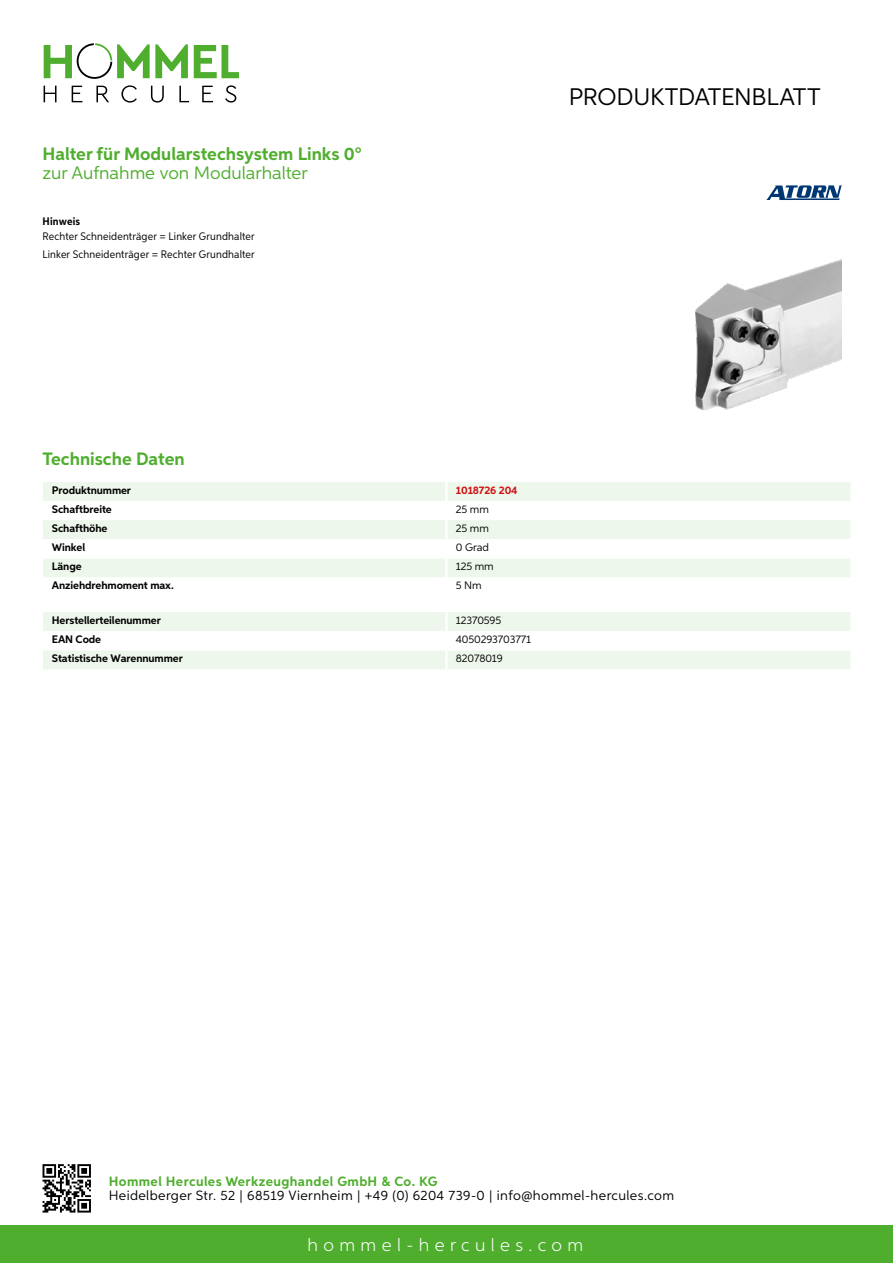
<style>
.page{position:relative;width:893px;height:1263px;background:#fff}
.page>*{position:absolute;margin:0;border:0;box-sizing:border-box;transform-origin:0 0}
.t1{font:24px "Aspira";letter-spacing:-.01em;color:#000}
.t2{font:700 18px "Aspira";color:#50ae2f}
.t3{font:18px "Aspira";color:#50ae2f}
.t4{font:300 18px "Aspira";letter-spacing:.3em;color:#fff}
.t5{font:13.5px "Aspira";letter-spacing:.03em;color:#000}
.t6{font:700 13.5px "Aspira";letter-spacing:.03em;color:#50ae2f}
.t7{font:700 10.95px "Aspira";letter-spacing:-.01em;color:#000}
.t8{font:10.95px/17.5px "Aspira Nar";letter-spacing:.015em;color:#000}
.t9{font:10.95px "Aspira";letter-spacing:-.01em;color:#000}
.t10{font:700 10.95px "Aspira";letter-spacing:-.01em;color:#cd1013}
.t11{font:700 10.95px "Aspira Nar";letter-spacing:.015em;color:#000}
</style>
<div class="page">
<div style="left:0;top:1226px;width:893px;height:37px;background:#50ae2f"></div>
<svg style="left:43px;top:1164px;width:48px;height:48px"></svg>
<svg style="left:194px;top:45px;width:45px;height:33px"></svg>
<svg style="left:44px;top:43px;width:144px;height:36px"></svg>
<svg style="left:44px;top:86px;width:13px;height:16px"></svg>
<svg style="left:72px;top:86px;width:10px;height:16px"></svg>
<svg style="left:96px;top:86px;width:13px;height:16px"></svg>
<svg style="left:121px;top:85px;width:16px;height:18px"></svg>
<svg style="left:151px;top:86px;width:13px;height:17px"></svg>
<svg style="left:179px;top:86px;width:10px;height:16px"></svg>
<svg style="left:202px;top:86px;width:11px;height:16px"></svg>
<svg style="left:225px;top:85px;width:11px;height:18px"></svg>
<div style="left:43px;top:482px;width:807px;height:19px;background:#eef7eb"></div>
<svg style="left:43px;top:520px;width:807px;height:57px;fill:#eef7eb"></svg>
<hr style="left:445px;top:482px;width:3px;height:19px;background:#fff">
<hr style="left:445px;top:520px;width:3px;height:19px;background:#fff">
<hr style="left:445px;top:539px;width:3px;height:19px;background:#fff">
<hr style="left:445px;top:558px;width:3px;height:19px;background:#fff">
<svg style="left:43px;top:612px;width:807px;height:57px"></svg>
<hr style="left:445px;top:650px;width:3px;height:19px;background:#fff">
<img style="left:695px;top:259px;width:147px;height:150px">
<svg style="left:766px;top:185px;width:76px;height:15px"></svg>
<h2 class="t2" style="left:43px;top:142px;width:321px">Halter für Modularstechsystem Links 0°</h2>
<h2 class="t3" style="left:43px;top:162px;width:267px">zur Aufnahme von Modularhalter</h2>
<p class="t11" style="left:43px;top:214px;width:39px">Hinweis</p>
<p class="t8" style="left:43px;top:227px;width:214px">Rechter Schneidenträger = Linker Grundhalter<br>Linker Schneidenträger = Rechter Grundhalter</p>
<h1 class="t1" style="left:569px;top:82px;width:253px">Produktdatenblatt</h1>
<h2 class="t2" style="left:43px;top:448px;width:144px">Technische Daten</h2>
<p class="t7" style="left:52px;top:483px;width:81px">Produktnummer</p>
<p class="t10" style="left:456px;top:483px;width:63px">1018726 204</p>
<p class="t7" style="left:52px;top:502px;width:61px">Schaftbreite</p>
<p class="t9" style="left:456px;top:502px;width:35px">25 mm</p>
<p class="t7" style="left:52px;top:521px;width:57px">Schafthöhe</p>
<p class="t9" style="left:456px;top:522px;width:35px">25 mm</p>
<p class="t7" style="left:52px;top:541px;width:35px">Winkel</p>
<p class="t9" style="left:456px;top:541px;width:35px">0 Grad</p>
<p class="t7" style="left:52px;top:560px;width:31px">Länge</p>
<p class="t9" style="left:456px;top:560px;width:39px">125 mm</p>
<p class="t7" style="left:52px;top:579px;width:123px">Anziehdrehmoment max.</p>
<p class="t9" style="left:456px;top:579px;width:27px">5 Nm</p>
<p class="t7" style="left:52px;top:613px;width:111px">Herstellerteilenummer</p>
<p class="t9" style="left:456px;top:613px;width:47px">12370595</p>
<p class="t7" style="left:52px;top:633px;width:51px">EAN Code</p>
<p class="t9" style="left:456px;top:633px;width:77px">4050293703771</p>
<p class="t7" style="left:52px;top:652px;width:132px">Statistische Warennummer</p>
<p class="t9" style="left:456px;top:652px;width:48px">82078019</p>
<p class="t6" style="left:109px;top:1172px;width:330px">Hommel Hercules Werkzeughandel GmbH &amp; Co. KG</p>
<p class="t5" style="left:109px;top:1187px;width:567px">Heidelberger Str. 52 | 68519 Viernheim | +49 (0) 6204 739-0 | info@hommel-hercules.com</p>
<h2 class="t4" style="left:307px;top:1234px;width:277px">hommel-hercules.com</h2>
</div>
